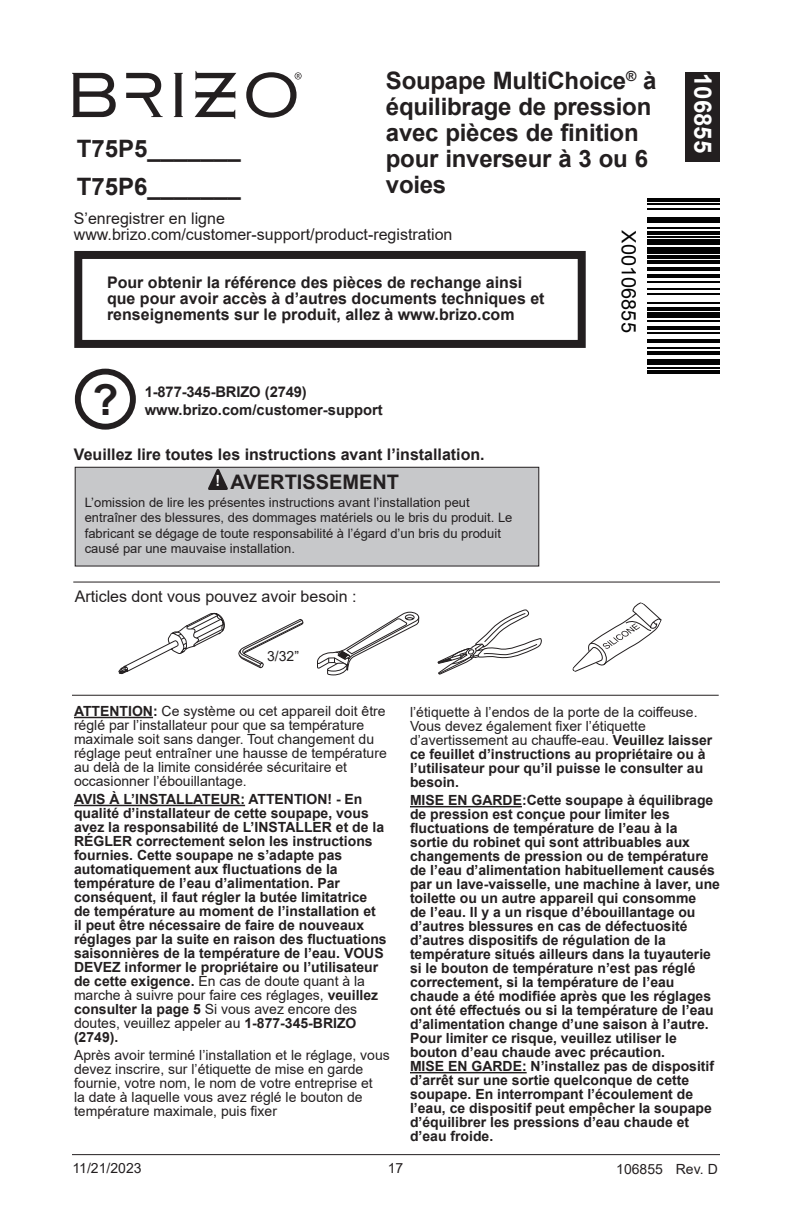
<style>
.page{position:relative;width:792px;height:1224px;background:#fff}
.page>*{position:absolute;margin:0;border:0;box-sizing:border-box;transform-origin:0 0}
.t1{font:700 42.6px "Arial";color:#231f20}
.t2{font:700 24px/26px "Arial";letter-spacing:-.01em;color:#231f20}
.t3{font:700 24px "Arial";color:#fff}
.t4{font:700 20px "Arial";color:#231f20}
.t5{font:20px "Arial";letter-spacing:.005em;color:#030303}
.t6{font:700 16px/16px "Arial";color:#231f20}
.t7{font:16px/16px "Arial";color:#231f20}
.t8{font:700 14.8px "Arial";color:#231f20}
.t9{font:700 14px/14px "Arial";color:#231f20}
.t10{font:14px/14px "Arial";color:#231f20}
.t11{font:13px/15.6px "Arial";color:#231f20}
.s1{font-size:15.4px;color:#fff}
.s2{font-weight:700}
.s3{font-weight:400}
</style>
<div class="page">
<svg style="left:72px;top:73px;width:44px;height:44px"></svg>
<svg style="left:174px;top:73px;width:9px;height:44px"></svg>
<svg style="left:195px;top:71px;width:41px;height:48px"></svg>
<svg style="left:126px;top:73px;width:37px;height:44px"></svg>
<svg style="left:246px;top:72px;width:56px;height:46px"></svg>
<hr style="left:72px;top:695px;width:647px;height:1px;background:#231f20">
<hr style="left:74px;top:717px;width:79px;height:1px;background:#231f20">
<hr style="left:74px;top:805px;width:171px;height:1px;background:#231f20">
<hr style="left:410px;top:806px;width:112px;height:1px;background:#231f20">
<hr style="left:410px;top:1072px;width:117px;height:1px;background:#231f20">
<div style="left:685px;top:72px;width:35px;height:90px;background:#231f20"></div>
<hr style="left:73px;top:582px;width:647px;height:1px;background:#231f20">
<svg style="left:118px;top:613px;width:107px;height:61px"></svg>
<svg style="left:238px;top:619px;width:65px;height:49px"></svg>
<svg style="left:317px;top:612px;width:102px;height:63px"></svg>
<svg style="left:437px;top:609px;width:105px;height:66px"></svg>
<svg style="left:573px;top:602px;width:89px;height:70px"></svg>
<div style="left:74px;top:251px;width:512px;height:97px;border:8px solid #231f20"></div>
<div style="left:75px;top:467px;width:464px;height:99px;background:#c7c8ca"></div>
<div style="left:75px;top:467px;width:464px;height:99px;border:1px solid #231f20"></div>
<svg style="left:208px;top:469px;width:20px;height:21px"></svg>
<div style="left:75px;top:369px;width:61px;height:61px;border:6px solid #231f20;border-radius:50%"></div>
<hr style="left:648px;top:198px;width:72px;height:3px;background:#030303">
<hr style="left:648px;top:203px;width:72px;height:2px;background:#030303">
<hr style="left:648px;top:208px;width:72px;height:2px;background:#030303">
<div style="left:648px;top:217px;width:72px;height:5px;background:#030303"></div>
<hr style="left:648px;top:228px;width:72px;height:1px;background:#030303">
<hr style="left:648px;top:231px;width:72px;height:3px;background:#030303">
<hr style="left:648px;top:236px;width:72px;height:2px;background:#030303">
<div style="left:648px;top:240px;width:72px;height:5px;background:#030303"></div>
<div style="left:648px;top:247px;width:72px;height:7px;background:#030303"></div>
<hr style="left:648px;top:255px;width:72px;height:4px;background:#030303">
<hr style="left:648px;top:261px;width:72px;height:3px;background:#030303">
<hr style="left:648px;top:268px;width:72px;height:3px;background:#030303">
<hr style="left:648px;top:274px;width:72px;height:4px;background:#030303">
<hr style="left:648px;top:281px;width:72px;height:2px;background:#030303">
<hr style="left:648px;top:288px;width:72px;height:2px;background:#030303">
<hr style="left:648px;top:294px;width:72px;height:1px;background:#030303">
<hr style="left:648px;top:302px;width:72px;height:2px;background:#030303">
<hr style="left:648px;top:308px;width:72px;height:3px;background:#030303">
<div style="left:648px;top:313px;width:72px;height:5px;background:#030303"></div>
<hr style="left:648px;top:320px;width:72px;height:1px;background:#030303">
<hr style="left:648px;top:327px;width:72px;height:3px;background:#030303">
<hr style="left:648px;top:332px;width:72px;height:1px;background:#030303">
<hr style="left:648px;top:339px;width:72px;height:3px;background:#030303">
<hr style="left:648px;top:348px;width:72px;height:1px;background:#030303">
<hr style="left:648px;top:351px;width:72px;height:3px;background:#030303">
<div style="left:648px;top:360px;width:72px;height:5px;background:#030303"></div>
<hr style="left:648px;top:367px;width:72px;height:1px;background:#030303">
<hr style="left:648px;top:370px;width:72px;height:3px;background:#030303">
<hr style="left:72px;top:1154px;width:648px;height:1px;background:#231f20">
<h2 class="t2" style="left:77px;top:130px;width:166px;line-height:38px">T75P5_______<br>T75P6_______</h2>
<h2 class="t2" style="left:386px;top:68px;width:272px">Soupape MultiChoice<sup>®</sup> à équilibrage de pression avec pièces de finition pour inverseur à 3 ou 6 voies</h2>
<p class="t7" style="left:74px;top:210px;width:380px">S’enregistrer en ligne www.brizo.com/customer-support/product-registration</p>
<p class="t6" style="left:107px;top:275px;width:439px">Pour obtenir la référence des pièces de rechange ainsi que pour avoir accès à d’autres documents techniques et renseignements sur le produit, allez à www.brizo.com</p>
<h1 class="t1" style="left:92px;top:370px;width:27px">?</h1>
<p class="t8" style="left:145px;top:381px;width:164px">1-877-345-BRIZO (2749)</p>
<p class="t8" style="left:145px;top:400px;width:240px">www.brizo.com/customer-support</p>
<p class="t6" style="left:74px;top:447px;width:412px">Veuillez lire toutes les instructions avant l’installation.</p>
<h3 class="t4" style="left:215px;top:468px;width:185px"><span class="s1">!</span> AVERTISSEMENT</h3>
<p class="t11" style="left:85px;top:494px;width:429px">L’omission de lire les présentes instructions avant l’installation peut entraîner des blessures, des dommages matériels ou le bris du produit. Le fabricant se dégage de toute responsabilité à l’égard d’un bris du produit causé par une mauvaise installation.</p>
<p class="t7" style="left:75px;top:588px;width:283px">Articles dont vous pouvez avoir besoin :</p>
<p class="t10" style="left:267px;top:649px;width:33px">3/32”</p>
<h3 class="t5" style="left:640px;top:230px;width:104px;rotate:90deg">X00106855</h3>
<h2 class="t3" style="left:720px;top:73px;width:82px;rotate:90deg">106855</h2>
<p class="t10" style="left:74px;top:704px;width:314px"><span class="s2">ATTENTION:</span> Ce système ou cet appareil doit être réglé par l’installateur pour que sa température maximale soit sans danger. Tout changement du réglage peut entraîner une hausse de température au delà de la limite considérée sécuritaire et occasionner l’ébouillantage.</p>
<p class="t9" style="left:74px;top:792px;width:314px">AVIS À L’INSTALLATEUR: ATTENTION! - En qualité d’installateur de cette soupape, vous avez la responsabilité de L’INSTALLER et de la RÉGLER correctement selon les instructions fournies. Cette soupape ne s’adapte pas automatiquement aux fluctuations de la température de l’eau d’alimentation. Par conséquent, il faut régler la butée limitatrice de température au moment de l’installation et il peut être nécessaire de faire de nouveaux réglages par la suite en raison des fluctuations saisonnières de la température de l’eau. VOUS DEVEZ informer le propriétaire ou l’utilisateur de cette exigence. <span class="s3">En cas de doute quant à la marche à suivre pour faire ces réglages,</span> veuillez consulter la page 5 <span class="s3">Si vous avez encore des doutes, veuillez appeler au</span> 1-877-345-BRIZO (2749).</p>
<p class="t10" style="left:74px;top:1048px;width:317px">Après avoir terminé l’installation et le réglage, vous devez inscrire, sur l’étiquette de mise en garde fournie, votre nom, le nom de votre entreprise et<br>la date à laquelle vous avez réglé le bouton de température maximale, puis fixer</p>
<p class="t10" style="left:410px;top:705px;width:304px">l’étiquette à l’endos de la porte de la coiffeuse.<br>Vous devez également fixer l’étiquette d’avertissement au chauffe-eau. <span class="s2">Veuillez laisser ce feuillet d’instructions au propriétaire ou à l’utilisateur pour qu’il puisse le consulter au besoin.</span></p>
<p class="t9" style="left:410px;top:793px;width:312px">MISE EN GARDE:Cette soupape à équilibrage de pression est conçue pour limiter les fluctuations de température de l’eau à la<br>sortie du robinet qui sont attribuables aux changements de pression ou de température de l’eau d’alimentation habituellement causés par un lave-vaisselle, une machine à laver, une toilette ou un autre appareil qui consomme<br>de l’eau. Il y a un risque d’ébouillantage ou d’autres blessures en cas de défectuosité d’autres dispositifs de régulation de la température situés ailleurs dans la tuyauterie si le bouton de température n’est pas réglé correctement, si la température de l’eau chaude a été modifiée après que les réglages ont été effectués ou si la température de l’eau d’alimentation change d’une saison à l’autre.<br>Pour limiter ce risque, veuillez utiliser le bouton d’eau chaude avec précaution.<br>MISE EN GARDE: N’installez pas de dispositif d’arrêt sur une sortie quelconque de cette soupape. En interrompant l’écoulement de l’eau, ce dispositif peut empêcher la soupape d’équilibrer les pressions d’eau chaude et d’eau froide.</p>
<p class="t10" style="left:73px;top:1161px;width:71px">11/21/2023</p>
<p class="t10" style="left:388px;top:1161px;width:17px">17</p>
<p class="t10" style="left:616px;top:1162px;width:103px">106855 Rev. D</p>
</div>
